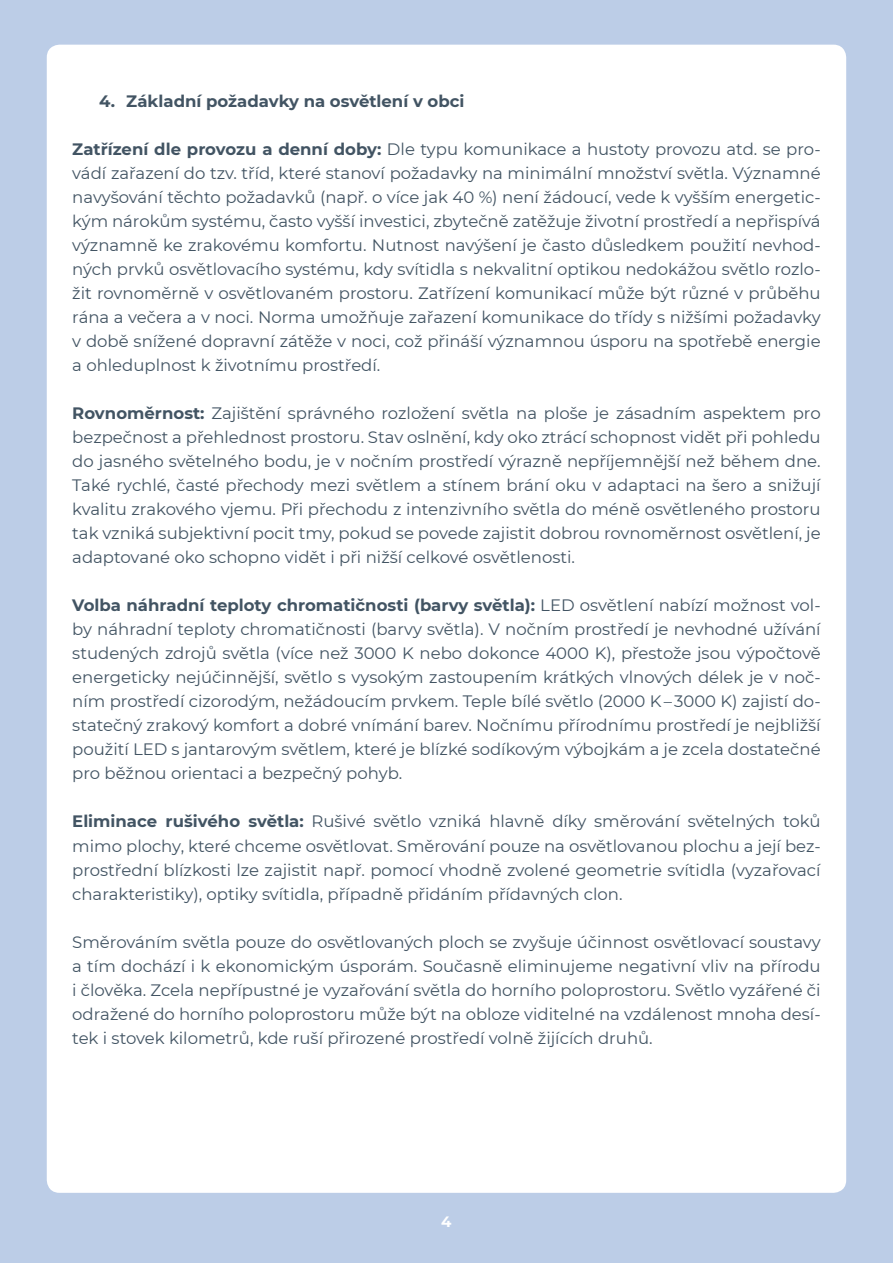
<style>
.page{position:relative;width:893px;height:1263px;background:#bccde7}
.page>*{position:absolute;margin:0;border:0;box-sizing:border-box;transform-origin:0 0}
.t1{font:16.5px/24px "Montserrat";color:#425463;text-align:justify}
.t2{font:700 16.5px "Montserrat";color:#425463}
.t3{font:700 15px "Montserrat";color:#fff}
.s1{font-weight:700}
</style>
<div class="page">
<div style="left:47px;top:45px;width:799px;height:1148px;background:#fff;border-radius:13px"></div>
<p class="t2" style="left:99px;top:90px;width:367px">4. Základní požadavky na osvětlení v obci</p>
<p class="t1" style="left:72px;top:137px;width:750px"><span class="s1">Zatřízení dle provozu a denní doby:</span> Dle typu komunikace a hustoty provozu atd. se pro&shy;vádí zařazení do tzv. tříd, které stanoví požadavky na minimální množství světla. Významné navyšování těchto požadavků (např. o více jak 40 %) není žádoucí, vede k vyšším energetic&shy;kým nárokům systému, často vyšší investici, zbytečně zatěžuje životní prostředí a nepřispívá významně ke zrakovému komfortu. Nutnost navýšení je často důsledkem použití nevhod&shy;ných prvků osvětlovacího systému, kdy svítidla s nekvalitní optikou nedokážou světlo rozlo&shy;žit rovnoměrně v osvětlovaném prostoru. Zatřízení komunikací může být různé v průběhu rána a večera a v noci. Norma umožňuje zařazení komunikace do třídy s nižšími požadavky v době snížené dopravní zátěže v noci, což přináší významnou úsporu na spotřebě energie a ohleduplnost k životnímu prostředí.</p>
<p class="t1" style="left:72px;top:401px;width:750px"><span class="s1">Rovnoměrnost:</span> Zajištění správného rozložení světla na ploše je zásadním aspektem pro bezpečnost a přehlednost prostoru. Stav oslnění, kdy oko ztrácí schopnost vidět při pohledu do jasného světelného bodu, je v nočním prostředí výrazně nepříjemnější než během dne.<br>Také rychlé, časté přechody mezi světlem a stínem brání oku v adaptaci na šero a snižují kvalitu zrakového vjemu. Při přechodu z intenzivního světla do méně osvětleného prostoru tak vzniká subjektivní pocit tmy, pokud se povede zajistit dobrou rovnoměrnost osvětlení, je adaptované oko schopno vidět i při nižší celkové osvětlenosti.</p>
<p class="t1" style="left:72px;top:593px;width:750px"><span class="s1">Volba náhradní teploty chromatičnosti (barvy světla):</span> LED osvětlení nabízí možnost vol&shy;by náhradní teploty chromatičnosti (barvy světla). V nočním prostředí je nevhodné užívání studených zdrojů světla (více než 3000 K nebo dokonce 4000 K), přestože jsou výpočtově energeticky nejúčinnější, světlo s vysokým zastoupením krátkých vlnových délek je v noč&shy;ním prostředí cizorodým, nežádoucím prvkem. Teple bílé světlo (2000 K – 3000 K) zajistí do&shy;statečný zrakový komfort a dobré vnímání barev. Nočnímu přírodnímu prostředí je nejbližší použití LED s jantarovým světlem, které je blízké sodíkovým výbojkám a je zcela dostatečné pro běžnou orientaci a bezpečný pohyb.</p>
<p class="t1" style="left:72px;top:809px;width:750px"><span class="s1">Eliminace rušivého světla:</span> Rušivé světlo vzniká hlavně díky směrování světelných toků mimo plochy, které chceme osvětlovat. Směrování pouze na osvětlovanou plochu a její bez&shy;prostřední blízkosti lze zajistit např. pomocí vhodně zvolené geometrie svítidla (vyzařovací charakteristiky), optiky svítidla, případně přidáním přídavných clon.</p>
<p class="t1" style="left:72px;top:929px;width:750px">Směrováním světla pouze do osvětlovaných ploch se zvyšuje účinnost osvětlovací soustavy a tím dochází i k ekonomickým úsporám. Současně eliminujeme negativní vliv na přírodu i člověka. Zcela nepřípustné je vyzařování světla do horního poloprostoru. Světlo vyzářené či odražené do horního poloprostoru může být na obloze viditelné na vzdálenost mnoha desí&shy;tek i stovek kilometrů, kde ruší přirozené prostředí volně žijících druhů.</p>
<p class="t3" style="left:441px;top:1211px;width:12px">4</p>
</div>
